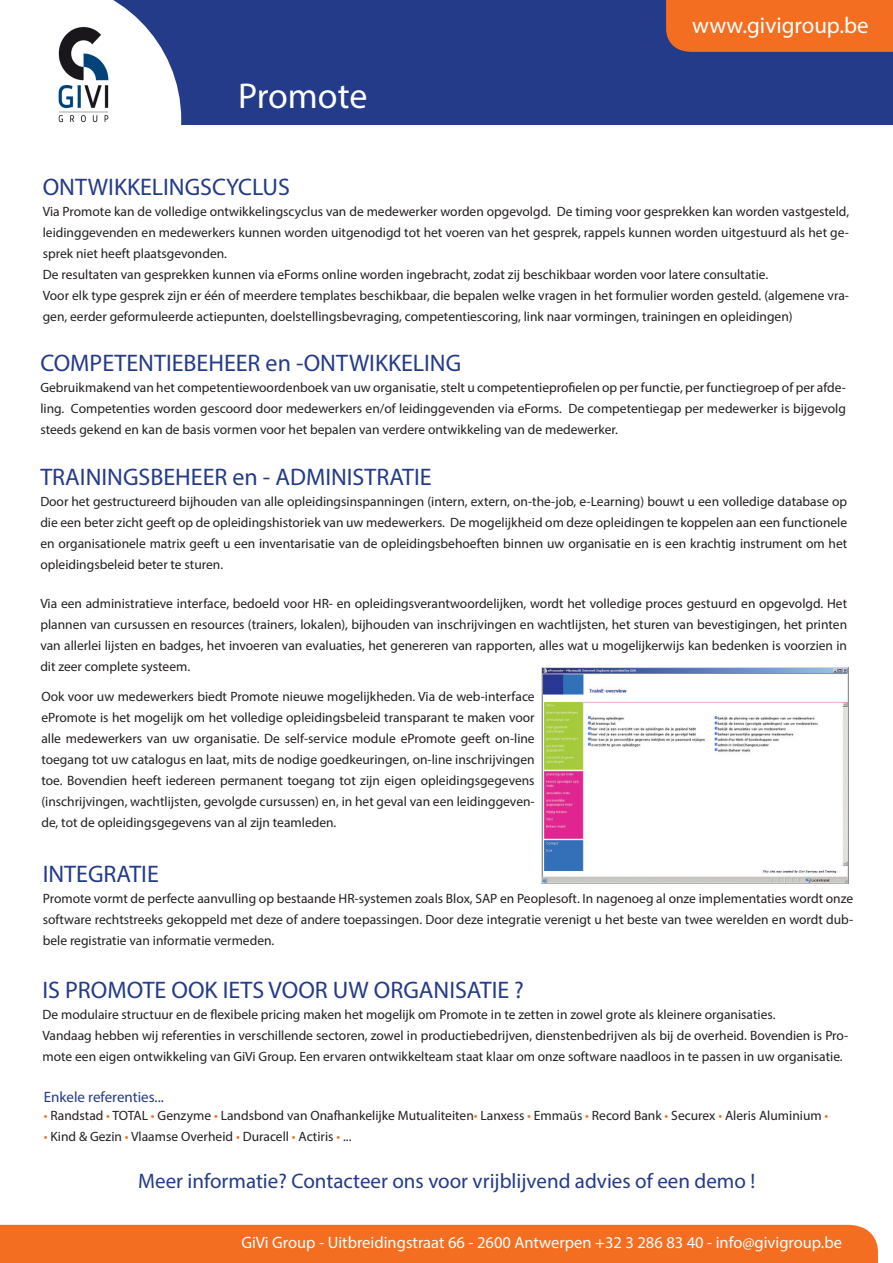
<style>
.page{position:relative;width:893px;height:1263px;background:#fff}
.page>*{position:absolute;margin:0;border:0;box-sizing:border-box;transform-origin:0 0}
.t1{font:36px "Myriad Pro";letter-spacing:-.005em;color:#fff}
.t2{font:24px "Myriad Pro";color:#233b88}
.t3{font:22.95px "Myriad Pro";color:#fff}
.t4{font:21px "Myriad Pro";color:#233b88}
.t5{font:16.5px "Myriad Pro";color:#fff}
.t6{font:15px "Myriad Pro";color:#233b88}
.body{font:13.5px/21px "Myriad Pro";color:#231f20;text-align:justify}
.s1{color:#f36e21}
</style>
<div class="page">
<div style="left:0;top:0;width:893px;height:125px;background:#233b88"></div>
<svg style="left:0;top:0;width:181px;height:125px;background:#dee2ed"></svg>
<div style="left:0;top:1225px;width:878px;height:38px;background:#f36e21"></div>
<div style="left:666px;top:0;width:227px;height:52px;background:#f36e21"></div>
<img style="left:53px;top:20px;width:62px;height:105px">
<img style="left:541px;top:668px;width:307px;height:216px">
<p class="t1" style="left:238px;top:73px;width:131px">Promote</p>
<p class="t3" style="left:692px;top:11px;width:178px">www.givigroup.be</p>
<p class="t2" style="left:43px;top:172px;width:249px">ONTWIKKELINGSCYCLUS</p>
<p class="body" style="left:43px;top:201px;width:808px">Via Promote kan de volledige ontwikkelingscyclus van de medewerker worden opgevolgd. De timing voor gesprekken kan worden vastgesteld, leidinggevenden en medewerkers kunnen worden uitgenodigd tot het voeren van het gesprek, rappels kunnen worden uitgestuurd als het ge&shy;sprek niet heeft plaatsgevonden.</p>
<p class="body" style="left:43px;top:264px;width:727px">De resultaten van gesprekken kunnen via eForms online worden ingebracht, zodat zij beschikbaar worden voor latere consultatie.</p>
<p class="body" style="left:43px;top:285px;width:808px">Voor elk type gesprek zijn er één of meerdere templates beschikbaar, die bepalen welke vragen in het formulier worden gesteld. (algemene vra&shy;gen, eerder geformuleerde actiepunten, doelstellingsbevraging, competentiescoring, link naar vormingen, trainingen en opleidingen)</p>
<p class="t2" style="left:40px;top:348px;width:422px">COMPETENTIEBEHEER en -ONTWIKKELING</p>
<p class="body" style="left:40px;top:376px;width:807px">Gebruikmakend van het competentiewoordenboek van uw organisatie, stelt u competentieprofielen op per functie, per functiegroep of per afde&shy;ling. Competenties worden gescoord door medewerkers en/of leidinggevenden via eForms. De competentiegap per medewerker is bijgevolg steeds gekend en kan de basis vormen voor het bepalen van verdere ontwikkeling van de medewerker.</p>
<p class="t2" style="left:40px;top:462px;width:393px">TRAININGSBEHEER en - ADMINISTRATIE</p>
<p class="body" style="left:40px;top:490px;width:808px">Door het gestructureerd bijhouden van alle opleidingsinspanningen (intern, extern, on-the-job, e-Learning) bouwt u een volledige database op die een beter zicht geeft op de opleidingshistoriek van uw medewerkers. De mogelijkheid om deze opleidingen te koppelen aan een functionele en organisationele matrix geeft u een inventarisatie van de opleidingsbehoeften binnen uw organisatie en is een krachtig instrument om het opleidingsbeleid beter te sturen.</p>
<p class="body" style="left:40px;top:592px;width:808px">Via een administratieve interface, bedoeld voor HR- en opleidingsverantwoordelijken, wordt het volledige proces gestuurd en opgevolgd. Het plannen van cursussen en resources (trainers, lokalen), bijhouden van inschrijvingen en wachtlijsten, het sturen van bevestigingen, het printen van allerlei lijsten en badges, het invoeren van evaluaties, het genereren van rapporten, alles wat u mogelijkerwijs kan bedenken is voorzien in dit zeer complete systeem.</p>
<p class="body" style="left:41px;top:686px;width:495px">Ook voor uw medewerkers biedt Promote nieuwe mogelijkheden. Via de web-interface ePromote is het mogelijk om het volledige opleidingsbeleid transparant te maken voor alle medewerkers van uw organisatie. De self-service module ePromote geeft on-line toegang tot uw catalogus en laat, mits de nodige goedkeuringen, on-line inschrijvingen toe. Bovendien heeft iedereen permanent toegang tot zijn eigen opleidingsgegevens (inschrijvingen, wachtlijsten, gevolgde cursussen) en, in het geval van een leidinggeven&shy;de, tot de opleidingsgegevens van al zijn teamleden.</p>
<p class="t2" style="left:43px;top:859px;width:118px">INTEGRATIE</p>
<p class="body" style="left:43px;top:888px;width:812px">Promote vormt de perfecte aanvulling op bestaande HR-systemen zoals Blox, SAP en Peoplesoft. In nagenoeg al onze implementaties wordt onze software rechtstreeks gekoppeld met deze of andere toepassingen. Door deze integratie verenigt u het beste van twee werelden en wordt dub&shy;bele registratie van informatie vermeden.</p>
<p class="t2" style="left:42px;top:975px;width:483px">IS PROMOTE OOK IETS VOOR UW ORGANISATIE ?</p>
<p class="body" style="left:42px;top:1003px;width:734px">De modulaire structuur en de flexibele pricing maken het mogelijk om Promote in te zetten in zowel grote als kleinere organisaties.</p>
<p class="body" style="left:42px;top:1024px;width:807px">Vandaag hebben wij referenties in verschillende sectoren, zowel in productiebedrijven, dienstenbedrijven als bij de overheid. Bovendien is Pro&shy;mote een eigen ontwikkeling van GiVi Group. Een ervaren ontwikkelteam staat klaar om onze software naadloos in te passen in uw organisatie.</p>
<p class="t6" style="left:44px;top:1088px;width:122px">Enkele referenties...</p>
<p class="body" style="left:44px;top:1105px;width:786px"><span class="s1">•</span> Randstad <span class="s1">•</span> TOTAL <span class="s1">•</span> Genzyme <span class="s1">•</span> Landsbond van Onafhankelijke Mutualiteiten<span class="s1">•</span> Lanxess <span class="s1">•</span> Emmaüs <span class="s1">•</span> Record Bank <span class="s1">•</span> Securex <span class="s1">•</span> Aleris Aluminium <span class="s1">•</span></p>
<p class="body" style="left:44px;top:1126px;width:309px"><span class="s1">•</span> Kind &amp; Gezin <span class="s1">•</span> Vlaamse Overheid <span class="s1">•</span> Duracell <span class="s1">•</span> Actiris <span class="s1">•</span> ...</p>
<p class="t4" style="left:138px;top:1168px;width:618px">Meer informatie? Contacteer ons voor vrijblijvend advies of een demo !</p>
<p class="t5" style="left:241px;top:1232px;width:602px">GiVi Group - Uitbreidingstraat 66 - 2600 Antwerpen +32 3 286 83 40 - info@givigroup.be</p>
</div>
